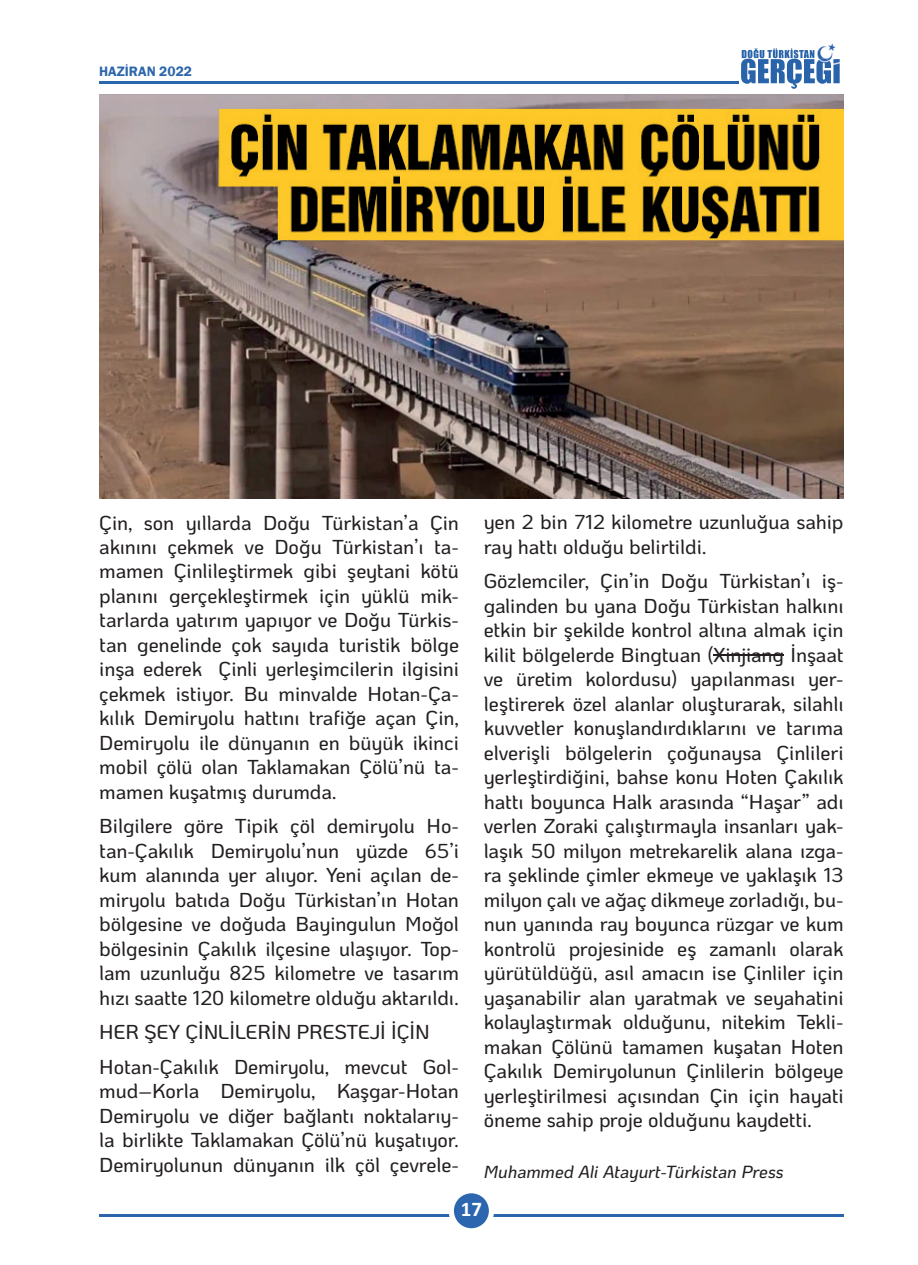
<style>
.page{position:relative;width:918px;height:1265px;background:#fff}
.page>*{position:absolute;margin:0;border:0;box-sizing:border-box;transform-origin:0 0}
.t1{font:700 21px "Calibri";color:#fff}
.t2{font:500 20.12px/24.5px "Ko Ho";letter-spacing:-.005em;color:#231f20;text-align:justify}
.t3{font:italic 500 17.5px "Ko Ho";letter-spacing:-.01em;color:#231f20}
.t4{font:600 14px "Franklin Gothic";color:#2b66ac}
</style>
<div class="page">
<hr style="left:99px;top:1214px;width:744px;height:2px;background:#2b66ac">
<svg style="left:449px;top:1193px;width:45px;height:36px"></svg>
<img style="left:737px;top:43px;width:103px;height:46px">
<img style="left:747px;top:48px;width:67px;height:10px">
<hr style="left:99px;top:81px;width:640px;height:2px;background:#2b66ac">
<hr style="left:713px;top:655px;width:71px;height:1px;background:#231f20">
<img style="left:99px;top:94px;width:745px;height:405px">
<p class="t4" style="left:99px;top:63px;width:94px">HAZİRAN 2022</p>
<p class="t2" style="left:99px;top:510px;width:361px">Çin, son yıllarda Doğu Türkistan’a Çin akınını çekmek ve Doğu Türkistan’ı ta&shy;mamen Çinlileştirmek gibi şeytani kötü planını gerçekleştirmek için yüklü mik&shy;tarlarda yatırım yapıyor ve Doğu Türkis&shy;tan genelinde çok sayıda turistik bölge inşa ederek Çinli yerleşimcilerin ilgisini çekmek istiyor. Bu minvalde Hotan-Ça&shy;kılık Demiryolu hattını trafiğe açan Çin, Demiryolu ile dünyanın en büyük ikinci mobil çölü olan Taklamakan Çölü’nü ta&shy;mamen kuşatmış durumda.</p>
<p class="t2" style="left:99px;top:814px;width:361px">Bilgilere göre Tipik çöl demiryolu Ho&shy;tan-Çakılık Demiryolu’nun yüzde 65’i kum alanında yer alıyor. Yeni açılan de&shy;miryolu batıda Doğu Türkistan’ın Hotan bölgesine ve doğuda Bayingulun Moğol bölgesinin Çakılık ilçesine ulaşıyor. Top&shy;lam uzunluğu 825 kilometre ve tasarım hızı saatte 120 kilometre olduğu aktarıldı.</p>
<p class="t2" style="left:99px;top:1015px;width:361px;line-height:34.5px">HER ŞEY ÇİNLİLERİN PRESTEJİ İÇİN<br>Hotan-Çakılık Demiryolu, mevcut Gol-</p>
<p class="t2" style="left:99px;top:1079px;width:361px">mud–Korla Demiryolu, Kaşgar-Hotan Demiryolu ve diğer bağlantı noktalarıy&shy;la birlikte Taklamakan Çölü’nü kuşatıyor.<br>Demiryolunun dünyanın ilk çöl çevrele-</p>
<p class="t2" style="left:484px;top:510px;width:361px">yen 2 bin 712 kilometre uzunluğua sahip ray hattı olduğu belirtildi.</p>
<p class="t2" style="left:484px;top:569px;width:361px">Gözlemciler, Çin’in Doğu Türkistan’ı iş&shy;galinden bu yana Doğu Türkistan halkını etkin bir şekilde kontrol altına almak için kilit bölgelerde Bingtuan (Xinjiang İnşaat ve üretim kolordusu) yapılanması yer&shy;leştirerek özel alanlar oluşturarak, silahlı kuvvetler konuşlandırdıklarını ve tarıma elverişli bölgelerin çoğunaysa Çinlileri yerleştirdiğini, bahse konu Hoten Çakılık hattı boyunca Halk arasında “Haşar” adı verlen Zoraki çalıştırmayla insanları yak&shy;laşık 50 milyon metrekarelik alana ızga&shy;ra şeklinde çimler ekmeye ve yaklaşık 13 milyon çalı ve ağaç dikmeye zorladığı, bu&shy;nun yanında ray boyunca rüzgar ve kum kontrolü projesinide eş zamanlı olarak yürütüldüğü, asıl amacın ise Çinliler için yaşanabilir alan yaratmak ve seyahatini kolaylaştırmak olduğunu, nitekim Tekli&shy;makan Çölünü tamamen kuşatan Hoten Çakılık Demiryolunun Çinlilerin bölgeye yerleştirilmesi açısından Çin için hayati öneme sahip proje olduğunu kaydetti.</p>
<p class="t3" style="left:484px;top:1157px;width:301px">Muhammed Ali Atayurt-Türkistan Press</p>
<p class="t1" style="left:461px;top:1194px;width:23px">17</p>
</div>
